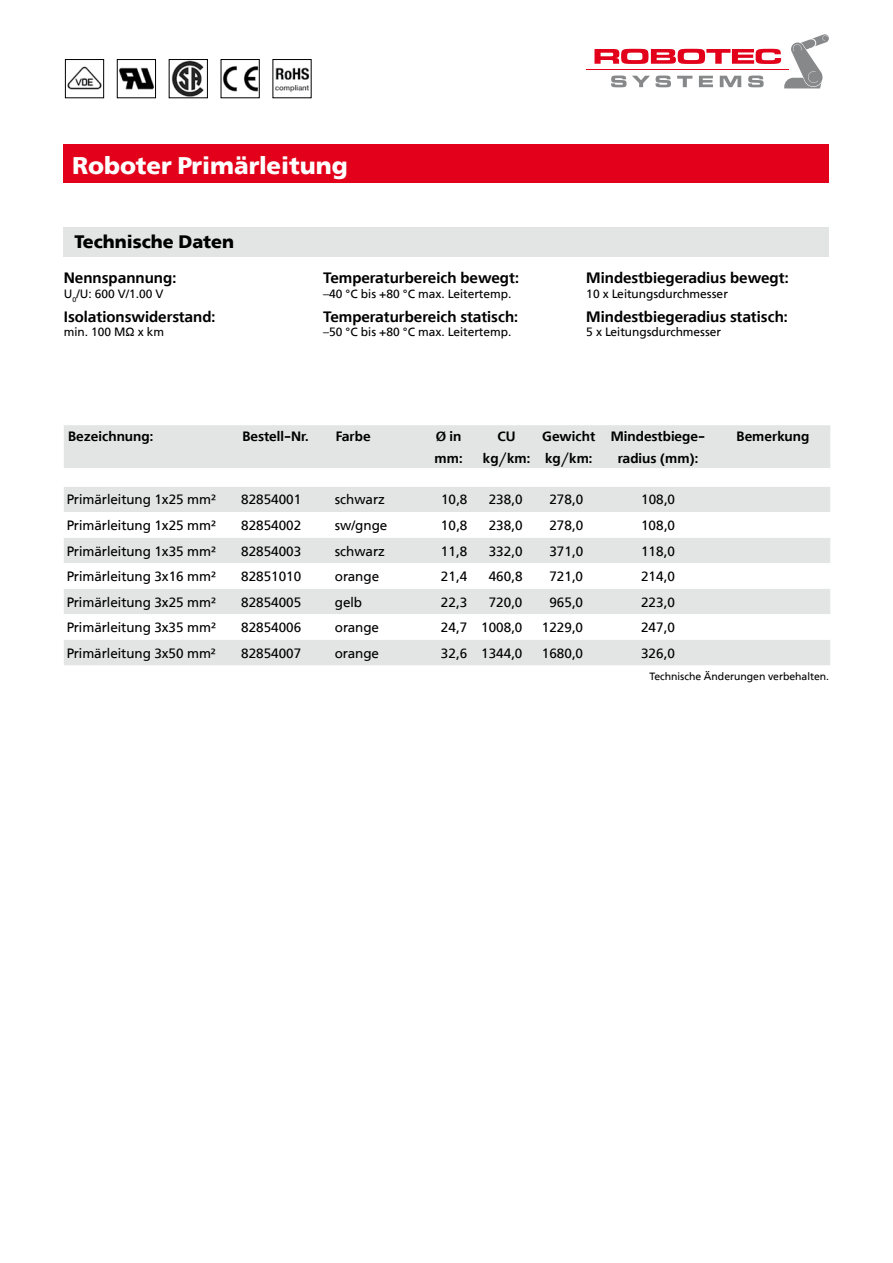
<style>
.page{position:relative;width:893px;height:1263px;background:#fff}
.page>*{position:absolute;margin:0;border:0;box-sizing:border-box;transform-origin:0 0}
.t1{font:700 24px "Free Set";color:#fff}
.t2{font:700 18px "Free Set";color:#000}
.t3{font:600 15px "Free Set";color:#000}
.t4{font:13.5px "Free Set";color:#000}
.t5{font:600 13.5px "Free Set";color:#000}
.t6{font:12px "Free Set";color:#000}
.t7{font:10.5px "Free Set";color:#000}
</style>
<div class="page">
<hr style="left:587px;top:69px;width:202px;height:1px;background:#e2001a">
<svg style="left:594px;top:34px;width:235px;height:54px"></svg>
<div style="left:64px;top:145px;width:765px;height:38px;background:#e2001a"></div>
<img style="left:171px;top:61px;width:33px;height:35px">
<div style="left:169px;top:59px;width:39px;height:39px;border:1px solid #000"></div>
<img style="left:119px;top:67px;width:35px;height:23px">
<div style="left:117px;top:59px;width:39px;height:39px;border:1px solid #000"></div>
<img style="left:67px;top:66px;width:35px;height:24px">
<div style="left:65px;top:59px;width:39px;height:39px;border:1px solid #000"></div>
<img style="left:223px;top:66px;width:34px;height:26px">
<div style="left:221px;top:59px;width:38px;height:39px;border:1px solid #000"></div>
<img style="left:275px;top:67px;width:34px;height:25px">
<div style="left:64px;top:227px;width:765px;height:30px;background:#e3e4e4"></div>
<div style="left:64px;top:425px;width:766px;height:240px;background:#e3e4e4"></div>
<svg style="left:64px;top:468px;width:766px;height:172px"></svg>
<h1 class="t1" style="left:72px;top:151px;width:277px">Roboter Primärleitung</h1>
<h2 class="t2" style="left:74px;top:231px;width:161px">Technische Daten</h2>
<p class="t3" style="left:64px;top:269px;width:114px">Nennspannung:</p>
<p class="t6" style="left:64px;top:286px;width:101px">U<sub>0</sub>/U: 600 V/1.00 V</p>
<p class="t3" style="left:64px;top:308px;width:153px">Isolationswiderstand:</p>
<p class="t6" style="left:64px;top:325px;width:102px">min. 100 MΩ x km</p>
<p class="t3" style="left:323px;top:269px;width:197px">Temperaturbereich bewegt:</p>
<p class="t6" style="left:323px;top:286px;width:190px">–40 °C bis +80 °C max. Leitertemp.</p>
<p class="t3" style="left:323px;top:308px;width:196px">Temperaturbereich statisch:</p>
<p class="t6" style="left:323px;top:325px;width:190px">–50 °C bis +80 °C max. Leitertemp.</p>
<p class="t3" style="left:586px;top:269px;width:204px">Mindestbiegeradius bewegt:</p>
<p class="t6" style="left:586px;top:286px;width:143px">10 x Leitungsdurchmesser</p>
<p class="t3" style="left:586px;top:308px;width:203px">Mindestbiegeradius statisch:</p>
<p class="t6" style="left:586px;top:325px;width:136px">5 x Leitungsdurchmesser</p>
<p class="t5" style="left:68px;top:428px;width:87px">Bezeichnung:</p>
<p class="t5" style="left:242px;top:428px;width:68px">Bestell-Nr.</p>
<p class="t5" style="left:336px;top:428px;width:36px">Farbe</p>
<p class="t5" style="left:436px;top:428px;width:27px">Ø in</p>
<p class="t5" style="left:497px;top:428px;width:20px">CU</p>
<p class="t5" style="left:542px;top:428px;width:165px">Gewicht Mindestbiege-</p>
<p class="t5" style="left:736px;top:428px;width:74px">Bemerkung</p>
<p class="t5" style="left:435px;top:450px;width:29px">mm:</p>
<p class="t5" style="left:483px;top:450px;width:111px">kg/km: kg/km:</p>
<p class="t5" style="left:618px;top:450px;width:82px">radius (mm):</p>
<p class="t4" style="left:67px;top:492px;width:150px">Primärleitung 1x25 mm²</p>
<p class="t4" style="left:241px;top:492px;width:62px">82854001</p>
<p class="t4" style="left:335px;top:492px;width:52px">schwarz</p>
<p class="t4" style="left:441px;top:492px;width:28px">10,8</p>
<p class="t4" style="left:489px;top:492px;width:35px">238,0</p>
<p class="t4" style="left:549px;top:492px;width:35px">278,0</p>
<p class="t4" style="left:641px;top:492px;width:35px">108,0</p>
<p class="t4" style="left:67px;top:517px;width:150px">Primärleitung 1x25 mm²</p>
<p class="t4" style="left:241px;top:517px;width:62px">82854002</p>
<p class="t4" style="left:335px;top:517px;width:54px">sw/gnge</p>
<p class="t4" style="left:441px;top:517px;width:28px">10,8</p>
<p class="t4" style="left:489px;top:517px;width:35px">238,0</p>
<p class="t4" style="left:549px;top:517px;width:35px">278,0</p>
<p class="t4" style="left:641px;top:517px;width:35px">108,0</p>
<p class="t4" style="left:67px;top:543px;width:150px">Primärleitung 1x35 mm²</p>
<p class="t4" style="left:241px;top:543px;width:62px">82854003</p>
<p class="t4" style="left:335px;top:543px;width:52px">schwarz</p>
<p class="t4" style="left:441px;top:543px;width:28px">11,8</p>
<p class="t4" style="left:489px;top:543px;width:35px">332,0</p>
<p class="t4" style="left:549px;top:543px;width:35px">371,0</p>
<p class="t4" style="left:641px;top:543px;width:35px">118,0</p>
<p class="t4" style="left:67px;top:568px;width:150px">Primärleitung 3x16 mm²</p>
<p class="t4" style="left:241px;top:568px;width:62px">82851010</p>
<p class="t4" style="left:335px;top:568px;width:46px">orange</p>
<p class="t4" style="left:441px;top:568px;width:28px">21,4</p>
<p class="t4" style="left:489px;top:568px;width:35px">460,8</p>
<p class="t4" style="left:549px;top:568px;width:35px">721,0</p>
<p class="t4" style="left:641px;top:568px;width:35px">214,0</p>
<p class="t4" style="left:67px;top:594px;width:150px">Primärleitung 3x25 mm²</p>
<p class="t4" style="left:241px;top:594px;width:62px">82854005</p>
<p class="t4" style="left:335px;top:594px;width:29px">gelb</p>
<p class="t4" style="left:441px;top:594px;width:28px">22,3</p>
<p class="t4" style="left:489px;top:594px;width:35px">720,0</p>
<p class="t4" style="left:549px;top:594px;width:35px">965,0</p>
<p class="t4" style="left:641px;top:594px;width:35px">223,0</p>
<p class="t4" style="left:67px;top:619px;width:150px">Primärleitung 3x35 mm²</p>
<p class="t4" style="left:241px;top:619px;width:62px">82854006</p>
<p class="t4" style="left:335px;top:619px;width:46px">orange</p>
<p class="t4" style="left:441px;top:619px;width:83px">24,7 1008,0</p>
<p class="t4" style="left:542px;top:619px;width:43px">1229,0</p>
<p class="t4" style="left:641px;top:619px;width:35px">247,0</p>
<p class="t4" style="left:67px;top:645px;width:150px">Primärleitung 3x50 mm²</p>
<p class="t4" style="left:241px;top:645px;width:62px">82854007</p>
<p class="t4" style="left:335px;top:645px;width:46px">orange</p>
<p class="t4" style="left:441px;top:645px;width:83px">32,6 1344,0</p>
<p class="t4" style="left:542px;top:645px;width:43px">1680,0</p>
<p class="t4" style="left:641px;top:645px;width:35px">326,0</p>
<p class="t7" style="left:649px;top:670px;width:181px">Technische Änderungen verbehalten.</p>
</div>
